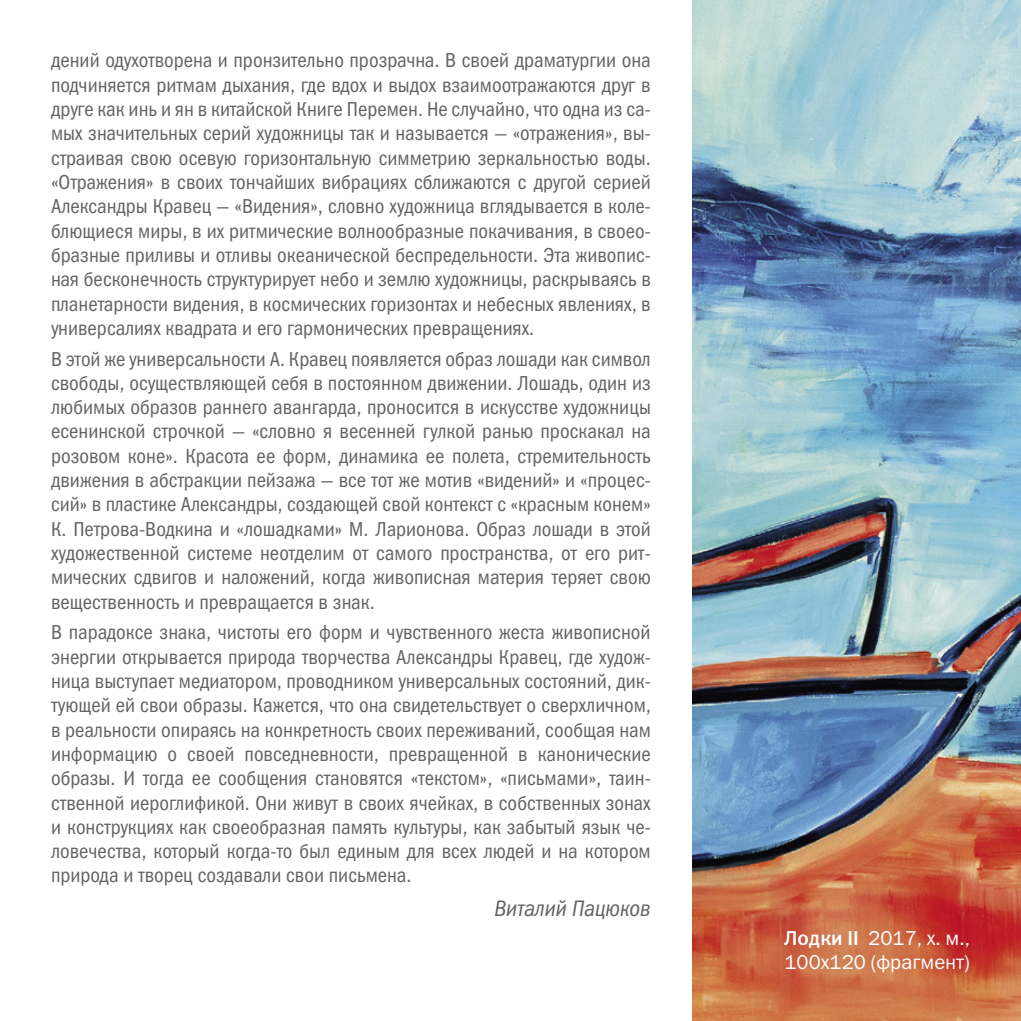
<style>
.page{position:relative;width:1021px;height:1021px;background:#fff}
.page>*{position:absolute;margin:0;border:0;box-sizing:border-box;transform-origin:0 0}
.t1{font:italic 22.5px "Franklin Gothic Book Cond C";color:#636363}
.t2{font:20.25px/24.3px "Franklin Gothic Book Cond C";color:#636363;text-align:justify}
.t3{font:20.25px/24.3px "Franklin Gothic Book C";color:#fff}
.t4{font:20.25px "Franklin Gothic Medium C";color:#fff}
.s1{font-family:"Franklin Gothic Medium C"}
</style>
<div class="page">
<img style="left:692px;top:0;width:328px;height:1020px">
<p class="t2" style="left:51px;top:48px;width:601px">дений одухотворена и пронзительно прозрачна. В своей драматургии она подчиняется ритмам дыхания, где вдох и выдох взаимоотражаются друг в друге как инь и ян в китайской Книге Перемен. Не случайно, что одна из са&shy;мых значительных серий художницы так и называется — «отражения», вы&shy;страивая свою осевую горизонтальную симметрию зеркальностью воды. «Отражения» в своих тончайших вибрациях сближаются с другой серией Александры Кравец — «Видения», словно художница вглядывается в коле&shy;блющиеся миры, в их ритмические волнообразные покачивания, в своео&shy;бразные приливы и отливы океанической беспредельности. Эта живопис&shy;ная бесконечность структурирует небо и землю художницы, раскрываясь в планетарности видения, в космических горизонтах и небесных явлениях, в универсалиях квадрата и его гармонических превращениях.</p>
<p class="t2" style="left:51px;top:346px;width:601px">В этой же универсальности А. Кравец появляется образ лошади как символ свободы, осуществляющей себя в постоянном движении. Лошадь, один из любимых образов раннего авангарда, проносится в искусстве художницы есенинской строчкой — «словно я весенней гулкой ранью проскакал на розовом коне». Красота ее форм, динамика ее полета, стремительность движения в абстракции пейзажа — все тот же мотив «видений» и «процес&shy;сий» в пластике Александры, создающей свой контекст с «красным конем» К. Петрова-Водкина и «лошадками» М. Ларионова. Образ лошади в этой художественной системе неотделим от самого пространства, от его рит&shy;мических сдвигов и наложений, когда живописная материя теряет свою вещественность и превращается в знак.</p>
<p class="t2" style="left:51px;top:620px;width:601px">В парадоксе знака, чистоты его форм и чувственного жеста живописной энергии открывается природа творчества Александры Кравец, где худож&shy;ница выступает медиатором, проводником универсальных состояний, дик&shy;тующей ей свои образы. Кажется, что она свидетельствует о сверхличном, в реальности опираясь на конкретность своих переживаний, сообщая нам информацию о своей повседневности, превращенной в канонические образы. И тогда ее сообщения становятся «текстом», «письмами», таин&shy;ственной иероглификой. Они живут в своих ячейках, в собственных зонах и конструкциях как своеобразная память культуры, как забытый язык че&shy;ловечества, который когда-то был единым для всех людей и на котором природа и творец создавали свои письмена.</p>
<p class="t1" style="left:494px;top:896px;width:158px">Виталий Пацюков</p>
<p class="t3" style="left:783px;top:925px;width:187px"><span class="s1">Лодки II</span> 2017, х. м.,</p>
<p class="t3" style="left:784px;top:925px;width:187px;text-indent:108px">0<br>100x120 (фрагмент)</p>
<p class="t4" style="left:804px;top:926px;width:61px">Boat I</p>
</div>
